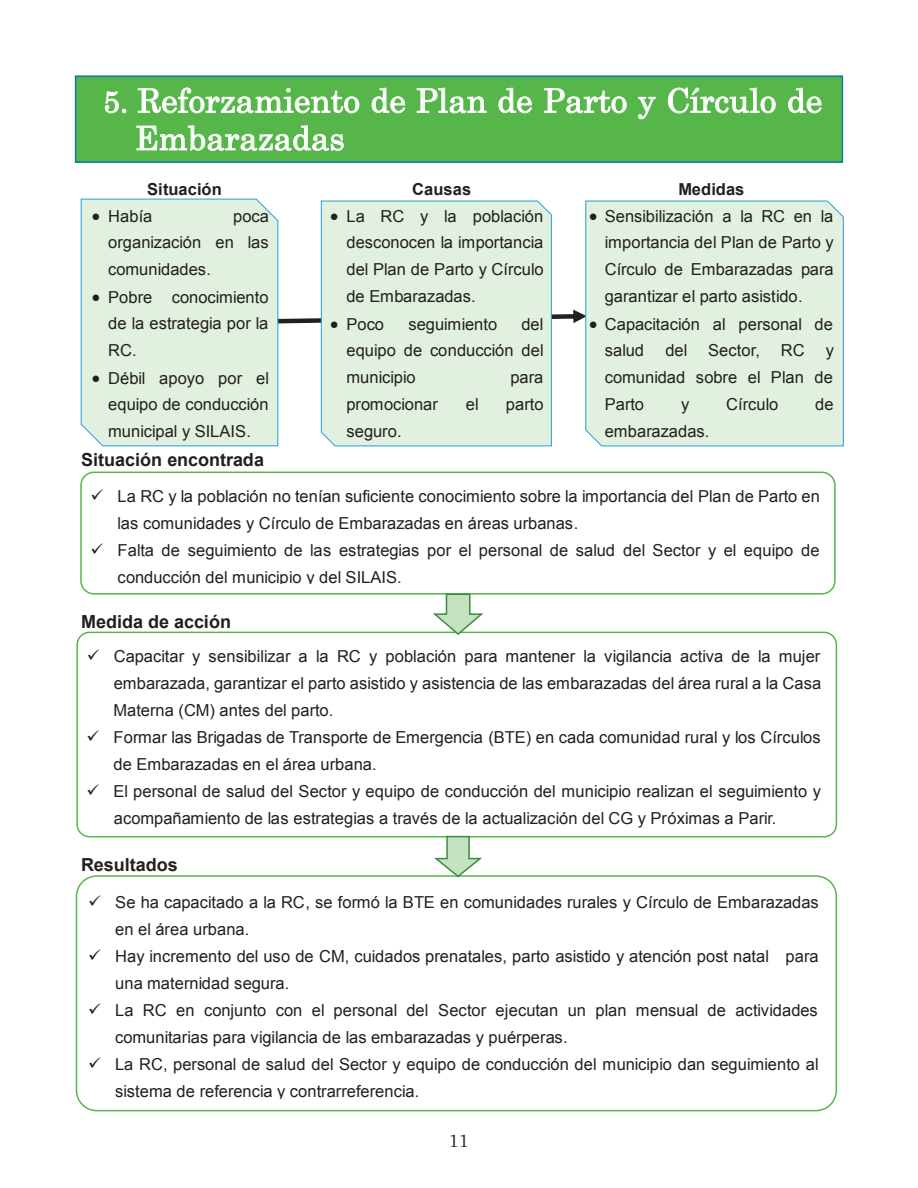
<style>
.page{position:relative;width:918px;height:1188px;background:#fff}
.page>*{position:absolute;margin:0;border:0;box-sizing:border-box;transform-origin:0 0}
.t1{font:33px/37.5px "Century";color:#fff}
.t2{font:700 18px "Arial";color:#231f20}
.t3{font:18px "Century";color:#231f20}
.t4{font:16.5px/27px "Arial";letter-spacing:.005em;color:#231f20}
.t5{font:700 16.5px "Arial";letter-spacing:.005em;color:#231f20}
.s1{font-size:30px}
</style>
<div class="page">
<svg style="left:279px;top:310px;width:306px;height:14px"></svg>
<div style="left:585px;top:200px;width:259px;height:247px;background:#e2f0df"></div>
<div style="left:321px;top:200px;width:231px;height:247px;background:#e2f0df"></div>
<div style="left:80px;top:472px;width:756px;height:123px;border:2px solid #56b64a;border-radius:13px"></div>
<div style="left:76px;top:632px;width:761px;height:205px;border:2px solid #56b64a;border-radius:12px"></div>
<div style="left:75px;top:75px;width:768px;height:88px;background:#56b64a;border:2px solid #077aa9"></div>
<svg style="left:104px;top:91px;width:23px;height:23px"></svg>
<svg style="left:137px;top:87px;width:223px;height:27px"></svg>
<svg style="left:371px;top:87px;width:35px;height:27px"></svg>
<svg style="left:416px;top:87px;width:71px;height:27px"></svg>
<svg style="left:498px;top:87px;width:35px;height:27px"></svg>
<svg style="left:543px;top:88px;width:84px;height:26px"></svg>
<svg style="left:638px;top:96px;width:18px;height:24px"></svg>
<svg style="left:667px;top:87px;width:109px;height:27px"></svg>
<svg style="left:788px;top:87px;width:34px;height:27px"></svg>
<svg style="left:136px;top:125px;width:208px;height:26px"></svg>
<svg style="left:433px;top:593px;width:52px;height:42px"></svg>
<div style="left:76px;top:875px;width:761px;height:236px;border:2px solid #56b64a;border-radius:20px"></div>
<div style="left:80px;top:198px;width:199px;height:249px;background:#e2f0df"></div>
<svg style="left:434px;top:835px;width:50px;height:43px"></svg>
<h1 class="t1" style="left:135px;top:79px;width:689px;text-indent:-32px"><span class="s1">5.</span> Reforzamiento de Plan de Parto y Círculo de<br>Embarazadas</h1>
<p class="t5" style="left:147px;top:178px;width:76px">Situación</p>
<p class="t5" style="left:412px;top:178px;width:61px">Causas</p>
<p class="t5" style="left:678px;top:178px;width:68px">Medidas</p>
<p class="t4" style="left:92px;top:203px;width:62px">• Había</p>
<p class="t4" style="left:108px;top:203px;width:162px;text-align:justify;text-indent:125px">poca organización en las comunidades.</p>
<p class="t4" style="left:108px;top:284px;width:162px;text-align:justify;text-indent:-16px">• Pobre conocimiento de la estrategia por la RC.</p>
<p class="t4" style="left:108px;top:365px;width:162px;text-align:justify;text-indent:-16px">• Débil apoyo por el equipo de conducción municipal y SILAIS.</p>
<p class="t2" style="left:81px;top:447px;width:184px">Situación encontrada</p>
<p class="t4" style="left:346px;top:203px;width:199px;text-align:justify;text-indent:-16px">• La RC y la población desconocen la importancia del Plan de Parto y Círculo de Embarazadas.</p>
<p class="t4" style="left:330px;top:311px;width:55px">• Poco</p>
<p class="t4" style="left:408px;top:311px;width:90px">seguimiento</p>
<p class="t4" style="left:346px;top:311px;width:199px;text-align:justify;text-indent:175px">del equipo de conducción del municipio</p>
<p class="t4" style="left:510px;top:364px;width:35px">para</p>
<p class="t4" style="left:346px;top:391px;width:93px">promocionar</p>
<p class="t4" style="left:466px;top:391px;width:14px">el</p>
<p class="t4" style="left:506px;top:391px;width:39px">parto</p>
<p class="t4" style="left:346px;top:418px;width:57px">seguro.</p>
<p class="t4" style="left:605px;top:203px;width:231px;text-align:justify;text-indent:-16px">• Sensibilización a la RC en la importancia del Plan de Parto y Círculo de Embarazadas para garantizar el parto asistido.</p>
<p class="t4" style="left:605px;top:311px;width:230px;line-height:26.4px;text-indent:-16px">• Capacitación al personal de salud</p>
<p class="t4" style="left:665px;top:337px;width:24px">del</p>
<p class="t4" style="left:708px;top:337px;width:53px">Sector,</p>
<p class="t4" style="left:781px;top:337px;width:25px">RC</p>
<p class="t4" style="left:605px;top:337px;width:231px;text-align:justify;text-indent:221px">y comunidad sobre el Plan de Parto</p>
<p class="t4" style="left:681px;top:391px;width:10px">y</p>
<p class="t4" style="left:726px;top:391px;width:53px">Círculo</p>
<p class="t4" style="left:815px;top:391px;width:20px">de</p>
<p class="t4" style="left:605px;top:418px;width:106px">embarazadas.</p>
<p class="t4" style="left:118px;top:483px;width:704px;text-indent:-27px">✓ La RC y la población no tenían suficiente conocimiento sobre la importancia del Plan de Parto en las comunidades y Círculo de Embarazadas en áreas urbanas.</p>
<p class="t4" style="left:118px;top:537px;width:703px;text-indent:-27px">✓ Falta de seguimiento de las estrategias por el personal de salud del Sector y el equipo de conducción del municipio y del SILAIS.</p>
<p class="t2" style="left:81px;top:609px;width:152px">Medida de acción</p>
<p class="t4" style="left:114px;top:643px;width:709px;text-align:justify;text-indent:-27px">✓ Capacitar y sensibilizar a la RC y población para mantener la vigilancia activa de la mujer embarazada, garantizar el parto asistido y asistencia de las embarazadas del área rural a la Casa Materna (CM) antes del parto.</p>
<p class="t4" style="left:114px;top:724px;width:709px;text-indent:-27px">✓ Formar las Brigadas de Transporte de Emergencia (BTE) en cada comunidad rural y los Círculos de Embarazadas en el área urbana.</p>
<p class="t4" style="left:114px;top:778px;width:709px;text-indent:-27px">✓ El personal de salud del Sector y equipo de conducción del municipio realizan el seguimiento y acompañamiento de las estrategias a través de la actualización del CG y Próximas a Parir.</p>
<p class="t2" style="left:81px;top:852px;width:98px">Resultados</p>
<p class="t4" style="left:115px;top:889px;width:705px;text-indent:-27px">✓ Se ha capacitado a la RC, se formó la BTE en comunidades rurales y Círculo de Embarazadas en el área urbana.</p>
<p class="t4" style="left:115px;top:943px;width:705px;text-indent:-27px">✓ Hay incremento del uso de CM, cuidados prenatales, parto asistido y atención post natal para una maternidad segura.</p>
<p class="t4" style="left:115px;top:997px;width:704px;text-indent:-27px">✓ La RC en conjunto con el personal del Sector ejecutan un plan mensual de actividades comunitarias para vigilancia de las embarazadas y puérperas.</p>
<p class="t4" style="left:115px;top:1051px;width:705px;text-indent:-27px">✓ La RC, personal de salud del Sector y equipo de conducción del municipio dan seguimiento al sistema de referencia y contrarreferencia.</p>
<p class="t3" style="left:449px;top:1126px;width:22px">11</p>
</div>
